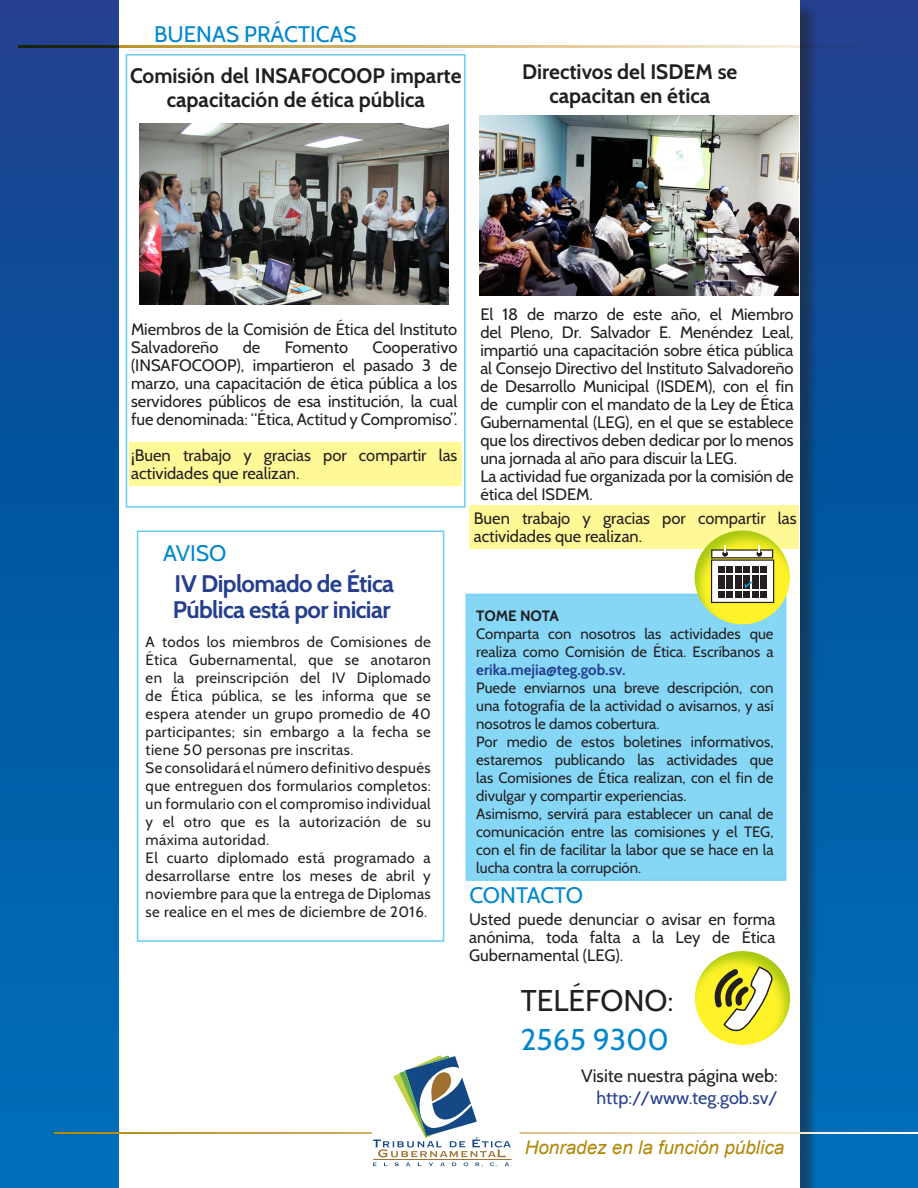
<style>
.page{position:relative;width:918px;height:1188px;background:#fff}
.page>*{position:absolute;margin:0;border:0;box-sizing:border-box;transform-origin:0 0}
.t1{font:30px "Cabin";color:#231f20}
.t2{font:30px "Cabin";color:#0087cc}
.t3{font:700 24px "Cabin";letter-spacing:-.025em;color:#253f8e}
.Apoyo{font:24px "Cabin";color:#0087cc}
.Apoyo-2{font:22.5px "Cabin";color:#0087cc}
.t4{font:700 21px/24px "Cabin";color:#231f20;text-align:center}
.Apoyo-3{font:italic 18.9px "Arial";color:#b28705}
.t5{font:18px "Cabin";color:#231f20}
.t6{font:18px "Cabin";color:#253f8e}
.t7{font:16.5px/18px "Cabin";color:#231f20}
.t8{font:15px/18px "Cabin";color:#231f20;text-align:justify}
.t9{font:700 15px "Cabin";letter-spacing:-.01em;color:#231f20}
.s1{font-weight:700;color:#253f8e}
</style>
<div class="page">
<div style="left:0;top:0;width:918px;height:1188px;background:linear-gradient(to bottom,#19418e,#0070b9)"></div>
<div style="left:122px;top:3px;width:696px;height:1185px;background:#231f20;opacity:.5"></div>
<div style="left:119px;top:1px;width:681px;height:1187px;background:#fff"></div>
<svg style="left:54px;top:1132px;width:864px;height:2px"></svg>
<div style="left:409px;top:1075px;width:110px;height:89px;background:#fff"></div>
<svg style="left:18px;top:45px;width:864px;height:2px;background:#b1a073"></svg>
<div style="left:694px;top:949px;width:99px;height:97px;background:#8bc63e;opacity:.75"></div>
<svg style="left:712px;top:966px;width:61px;height:68px"></svg>
<svg style="left:374px;top:1056px;width:137px;height:111px"></svg>
<div style="left:466px;top:594px;width:320px;height:287px;background:#86d6f6;border:2px solid #67cef5"></div>
<div style="left:137px;top:530px;width:307px;height:412px;border:2px solid #67cef5"></div>
<div style="left:126px;top:54px;width:340px;height:454px;border:2px solid #67cef5"></div>
<img style="left:140px;top:124px;width:308px;height:180px">
<img style="left:479px;top:115px;width:319px;height:181px">
<div style="left:129px;top:443px;width:333px;height:43px;background:#fff896"></div>
<div style="left:470px;top:505px;width:329px;height:43px;background:#fff896"></div>
<div style="left:693px;top:526px;width:97px;height:99px;background:#8bc63e;opacity:.75"></div>
<div style="left:712px;top:550px;width:61px;height:8px;background:#fff"></div>
<div style="left:711px;top:549px;width:62px;height:9px;border:1px solid #231f20"></div>
<div style="left:712px;top:560px;width:62px;height:42px;background:#fff"></div>
<div style="left:711px;top:559px;width:63px;height:44px;border:1px solid #231f20"></div>
<div style="left:718px;top:566px;width:6px;height:7px;background:#231f20"></div>
<div style="left:718px;top:591px;width:6px;height:7px;background:#231f20"></div>
<div style="left:727px;top:566px;width:6px;height:7px;background:#231f20"></div>
<svg style="left:718px;top:575px;width:15px;height:14px"></svg>
<div style="left:727px;top:591px;width:6px;height:7px;background:#231f20"></div>
<div style="left:735px;top:566px;width:7px;height:7px;background:#231f20"></div>
<div style="left:735px;top:575px;width:7px;height:6px;background:#231f20"></div>
<div style="left:735px;top:583px;width:7px;height:6px;background:#231f20"></div>
<div style="left:735px;top:591px;width:7px;height:7px;background:#231f20"></div>
<div style="left:743px;top:566px;width:7px;height:7px;background:#231f20"></div>
<div style="left:743px;top:575px;width:7px;height:6px;background:#231f20"></div>
<div style="left:743px;top:583px;width:7px;height:6px;background:#231f20"></div>
<div style="left:743px;top:591px;width:7px;height:7px;background:#231f20"></div>
<div style="left:752px;top:566px;width:6px;height:7px;background:#231f20"></div>
<div style="left:752px;top:591px;width:6px;height:7px;background:#231f20"></div>
<div style="left:760px;top:566px;width:7px;height:7px;background:#231f20"></div>
<div style="left:760px;top:575px;width:7px;height:6px;background:#231f20"></div>
<div style="left:760px;top:583px;width:7px;height:6px;background:#231f20"></div>
<div style="left:760px;top:591px;width:7px;height:7px;background:#231f20"></div>
<svg style="left:723px;top:545px;width:5px;height:11px"></svg>
<svg style="left:757px;top:545px;width:5px;height:11px"></svg>
<svg style="left:744px;top:575px;width:14px;height:14px"></svg>
<p class="Apoyo-2" style="left:154px;top:20px;width:204px">BUENAS PRÁCTICAS</p>
<p class="t4" style="left:130px;top:64px;width:333px">Comisión del INSAFOCOOP imparte capacitación de ética pública</p>
<p class="t4" style="left:522px;top:60px;width:217px">Directivos del ISDEM se</p>
<p class="t4" style="left:549px;top:84px;width:162px">capacitan en ética</p>
<p class="t7" style="left:131px;top:321px;width:328px">Miembros de la Comisión de Ética del Instituto<br>Salvadoreño</p>
<p class="t7" style="left:243px;top:339px;width:19px">de</p>
<p class="t7" style="left:285px;top:339px;width:65px">Fomento</p>
<p class="t7" style="left:131px;top:339px;width:328px;text-align:justify;text-indent:242px">Cooperativo (INSAFOCOOP), impartieron el pasado 3 de marzo, una capacitación de ética pública a los servidores públicos de esa institución, la cual fue denominada: “Ética, Actitud y Compromiso”.</p>
<p class="t7" style="left:131px;top:447px;width:328px">¡Buen trabajo y gracias por compartir las actividades que realizan.</p>
<p class="Apoyo-2" style="left:163px;top:539px;width:65px">AVISO</p>
<p class="Apoyo" style="left:157px;top:550px;width:69px">AVISO</p>
<p class="t3" style="left:175px;top:570px;width:221px">IV Diplomado de Ética</p>
<p class="t3" style="left:173px;top:595px;width:219px">Pública está por iniciar</p>
<p class="t8" style="left:146px;top:633px;width:287px">A todos los miembros de Comisiones de Ética Gubernamental, que se anotaron en la preinscripción del IV Diplomado de Ética pública, se les informa que se espera atender un grupo promedio de 40 participantes; sin embargo a la fecha se tiene 50 personas pre inscritas.</p>
<p class="t8" style="left:146px;top:759px;width:287px">Se consolidará el número definitivo después que entreguen dos formularios completos: un formulario con el compromiso individual y el otro que es la autorización de su máxima autoridad.</p>
<p class="t8" style="left:146px;top:849px;width:287px">El cuarto diplomado está programado a desarrollarse entre los meses de abril y noviembre para que la entrega de Diplomas se realice en el mes de diciembre de 2016.</p>
<p class="t7" style="left:480px;top:305px;width:315px;text-align:justify">El 18 de marzo de este año, el Miembro del Pleno, Dr. Salvador E. Menéndez Leal, impartió una capacitación sobre ética pública al Consejo Directivo del Instituto Salvadoreño de Desarrollo Municipal (ISDEM), con el fin de cumplir con el mandato de la Ley de Ética Gubernamental (LEG), en el que se establece que los directivos deben dedicar por lo menos una jornada al año para discuir la LEG.</p>
<p class="t7" style="left:480px;top:467px;width:315px">La actividad fue organizada por la comisión de ética del ISDEM.</p>
<p class="t7" style="left:474px;top:509px;width:324px">Buen trabajo y gracias por compartir las actividades que realizan.</p>
<p class="t9" style="left:476px;top:607px;width:84px">TOME NOTA</p>
<p class="t8" style="left:476px;top:624px;width:299px">Comparta con nosotros las actividades que realiza como Comisión de Ética. Escríbanos a <span class="s1">erika.mejia@teg.gob.sv.</span></p>
<p class="t8" style="left:476px;top:678px;width:299px">Puede enviarnos una breve descripción, con una fotografía de la actividad o avisarnos, y así nosotros le damos cobertura.</p>
<p class="t8" style="left:476px;top:732px;width:299px">Por medio de estos boletines informativos, estaremos publicando las actividades que las Comisiones de Ética realizan, con el fin de divulgar y compartir experiencias.</p>
<p class="t8" style="left:476px;top:804px;width:299px">Asimismo, servirá para establecer un canal de comunicación entre las comisiones y el TEG, con el fin de facilitar la labor que se hace en la lucha contra la corrupción.</p>
<p class="Apoyo-2" style="left:469px;top:882px;width:115px">CONTACTO</p>
<p class="t7" style="left:469px;top:910px;width:308px;text-align:justify">Usted puede denunciar o avisar en forma anónima, toda falta a la Ley de Ética Gubernamental (LEG).</p>
<p class="t1" style="left:521px;top:982px;width:155px">TELÉFONO:</p>
<p class="t2" style="left:521px;top:1021px;width:150px">2565 9300</p>
<p class="t5" style="left:581px;top:1065px;width:198px">Visite nuestra página web:</p>
<p class="t6" style="left:597px;top:1086px;width:183px">http://www.teg.gob.sv/</p>
<p class="Apoyo-3" style="left:525px;top:1135px;width:261px">Honradez en la función pública</p>
</div>
